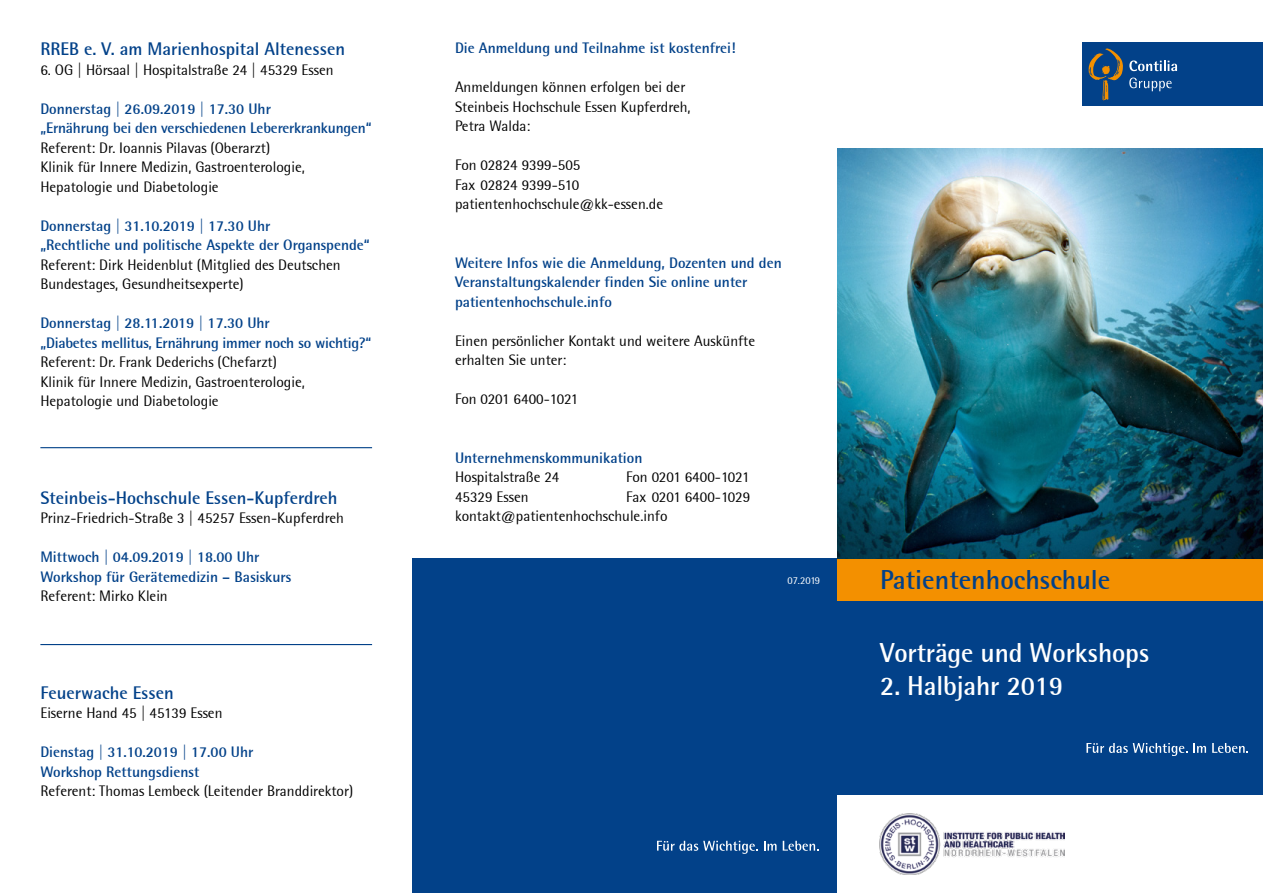
<style>
.page{position:relative;width:1263px;height:893px;background:#fff}
.page>*{position:absolute;margin:0;border:0;box-sizing:border-box;transform-origin:0 0}
.t1{font:700 27px "Rotis Semi Sans";letter-spacing:-.005em;color:#fff}
.t2{font:700 27px "Rotis Semi Sans";color:#024189}
.t3{font:700 18px "Rotis Semi Sans";color:#024189}
.t4{font:15px/19.5px "Rotis Semi Sans";color:#000}
.t5{font:700 15px/19.5px "Rotis Semi Sans";color:#024189}
.t6{font:10.5px "Rotis Semi Sans";color:#fff}
</style>
<div class="page">
<div style="left:412px;top:558px;width:851px;height:335px;background:#024189"></div>
<div style="left:838px;top:558px;width:425px;height:43px;background:#f39000"></div>
<svg style="left:1086px;top:743px;width:101px;height:13px"></svg>
<svg style="left:1193px;top:743px;width:13px;height:10px"></svg>
<svg style="left:1212px;top:743px;width:36px;height:10px"></svg>
<svg style="left:657px;top:841px;width:101px;height:13px"></svg>
<svg style="left:764px;top:841px;width:12px;height:10px"></svg>
<svg style="left:783px;top:841px;width:36px;height:10px"></svg>
<div style="left:1082px;top:43px;width:181px;height:63px;background:#024189"></div>
<svg style="left:1089px;top:48px;width:34px;height:52px"></svg>
<svg style="left:1129px;top:78px;width:43px;height:13px"></svg>
<svg style="left:1129px;top:60px;width:48px;height:11px"></svg>
<div style="left:838px;top:795px;width:425px;height:98px;background:#fff"></div>
<img style="left:880px;top:814px;width:184px;height:60px">
<hr style="left:40px;top:447px;width:332px;height:1px;background:#024189">
<hr style="left:40px;top:644px;width:332px;height:1px;background:#024189">
<img style="left:838px;top:149px;width:425px;height:409px">
<p class="t3" style="left:40px;top:38px;width:306px">RREB e. V. am Marienhospital Altenessen</p>
<p class="t4" style="left:40px;top:60px;width:295px">6. OG | Hörsaal | Hospitalstraße 24 | 45329 Essen</p>
<p class="t5" style="left:40px;top:99px;width:333px">Donnerstag | 26.09.2019 | 17.30 Uhr<br>„Ernährung bei den verschiedenen Lebererkrankungen“</p>
<p class="t4" style="left:40px;top:138px;width:266px">Referent: Dr. Ioannis Pilavas (Oberarzt)<br>Klinik für Innere Medizin, Gastroenterologie,<br>Hepatologie und Diabetologie</p>
<p class="t5" style="left:40px;top:216px;width:331px">Donnerstag | 31.10.2019 | 17.30 Uhr<br>„Rechtliche und politische Aspekte der Organspende“</p>
<p class="t4" style="left:40px;top:255px;width:302px">Referent: Dirk Heidenblut (Mitglied des Deutschen<br>Bundestages, Gesundheitsexperte)</p>
<p class="t5" style="left:40px;top:313px;width:333px">Donnerstag | 28.11.2019 | 17.30 Uhr<br>„Diabetes mellitus, Ernährung immer noch so wichtig?“</p>
<p class="t4" style="left:40px;top:352px;width:266px">Referent: Dr. Frank Dederichs (Chefarzt)<br>Klinik für Innere Medizin, Gastroenterologie,<br>Hepatologie und Diabetologie</p>
<p class="t3" style="left:40px;top:486px;width:299px">Steinbeis-Hochschule Essen-Kupferdreh</p>
<p class="t4" style="left:40px;top:508px;width:305px">Prinz-Friedrich-Straße 3 | 45257 Essen-Kupferdreh</p>
<p class="t5" style="left:40px;top:547px;width:253px">Mittwoch | 04.09.2019 | 18.00 Uhr<br>Workshop für Gerätemedizin – Basiskurs</p>
<p class="t4" style="left:40px;top:586px;width:129px">Referent: Mirko Klein</p>
<p class="t3" style="left:40px;top:681px;width:135px">Feuerwache Essen</p>
<p class="t4" style="left:40px;top:703px;width:184px">Eiserne Hand 45 | 45139 Essen</p>
<p class="t5" style="left:40px;top:742px;width:215px">Dienstag | 31.10.2019 | 17.00 Uhr<br>Workshop Rettungsdienst</p>
<p class="t4" style="left:40px;top:781px;width:314px">Referent: Thomas Lembeck (Leitender Branddirektor)</p>
<p class="t5" style="left:455px;top:38px;width:282px">Die Anmeldung und Teilnahme ist kostenfrei!</p>
<p class="t4" style="left:455px;top:77px;width:237px">Anmeldungen können erfolgen bei der<br>Steinbeis Hochschule Essen Kupferdreh,<br>Petra Walda:</p>
<p class="t4" style="left:455px;top:155px;width:210px">Fon 02824 9399-505<br>Fax 02824 9399-510 patientenhochschule@kk-essen.de</p>
<p class="t5" style="left:455px;top:252px;width:328px">Weitere Infos wie die Anmeldung, Dozenten und den<br>Veranstaltungskalender finden Sie online unter patientenhochschule.info</p>
<p class="t4" style="left:455px;top:331px;width:302px">Einen persönlicher Kontakt und weitere Auskünfte erhalten Sie unter:</p>
<p class="t4" style="left:455px;top:389px;width:125px">Fon 0201 6400-1021</p>
<p class="t5" style="left:455px;top:447px;width:189px">Unternehmenskommunikation</p>
<p class="t4" style="left:455px;top:467px;width:106px">Hospitalstraße 24</p>
<p class="t4" style="left:626px;top:467px;width:125px">Fon 0201 6400-1021</p>
<p class="t4" style="left:455px;top:487px;width:75px">45329 Essen</p>
<p class="t4" style="left:455px;top:487px;width:297px;text-indent:171px">Fax 0201 6400-1029 kontakt@patientenhochschule.info</p>
<p class="t6" style="left:787px;top:574px;width:34px">07.2019</p>
<h1 class="t2" style="left:880px;top:563px;width:232px">Patientenhochschule</h1>
<h1 class="t1" style="left:880px;top:636px;width:271px">Vorträge und Workshops</h1>
<h1 class="t1" style="left:880px;top:669px;width:184px">2. Halbjahr 2019</h1>
</div>
